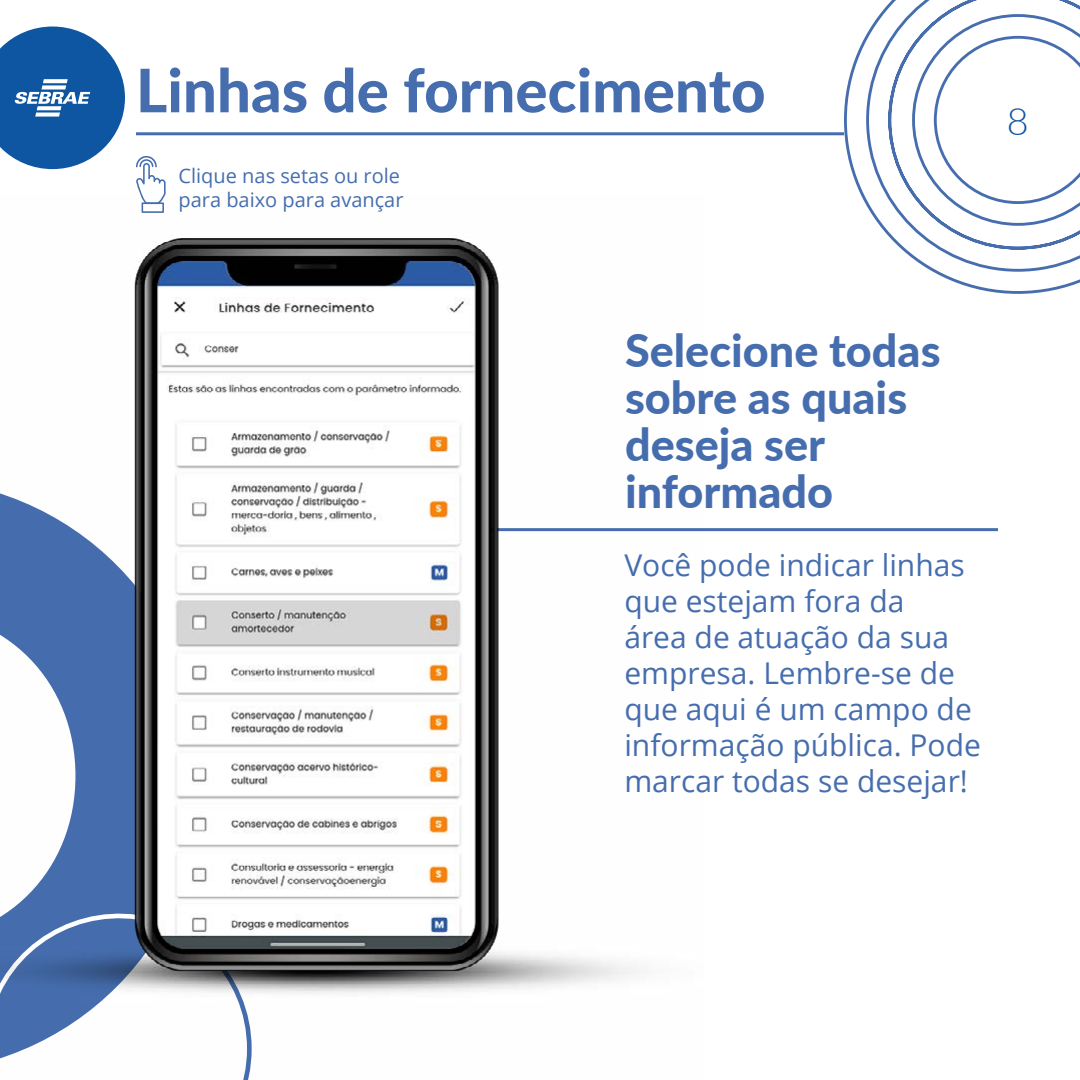
<style>
.page{position:relative;width:1080px;height:1080px;background:#fff}
.page>*{position:absolute;margin:0;border:0;box-sizing:border-box;transform-origin:0 0}
.t1{font:800 60px "Lato";color:#466eaf}
.t2{font:800 45px/47px "Lato";color:#466eaf}
.t3{font:300 37.9px "Lato";color:#0e56a2}
.t4{font:30px/36px "Open Sans";color:#466eaf}
.t5{font:20px/24px "Open Sans";color:#466eaf}
</style>
<div class="page">
<svg style="left:843px;top:0;width:237px;height:294px"></svg>
<svg style="left:0;top:27px;width:125px;height:142px"></svg>
<hr style="left:136px;top:132px;width:708px;height:3px;background:#466eaf">
<svg style="left:136px;top:156px;width:30px;height:39px"></svg>
<hr style="left:442px;top:528px;width:556px;height:3px;background:#466eaf">
<img style="left:0;top:195px;width:704px;height:885px">
<h1 class="t1" style="left:136px;top:46px;width:631px">Linhas de fornecimento</h1>
<p class="t5" style="left:179px;top:163px;width:227px">Clique nas setas ou role para baixo para avançar</p>
<p class="t3" style="left:1007px;top:95px;width:23px">8</p>
<h2 class="t2" style="left:625px;top:325px;width:317px">Selecione todas sobre as quais deseja ser informado</h2>
<p class="t4" style="left:624px;top:546px;width:358px">Você pode indicar linhas que estejam fora da<br>área de atuação da sua empresa. Lembre-se de que aqui é um campo de informação pública. Pode marcar todas se desejar!</p>
</div>
